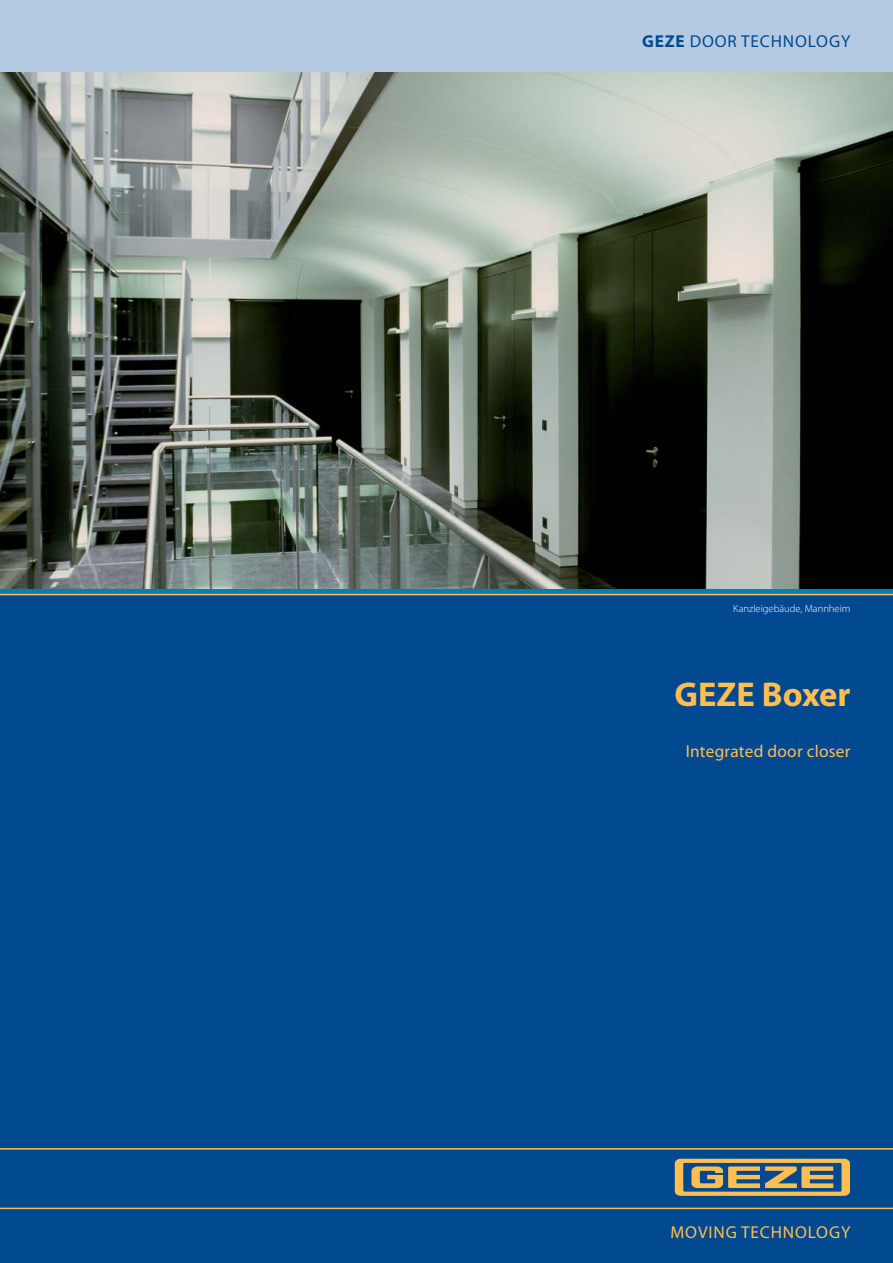
<style>
.page{position:relative;width:893px;height:1263px;background:#fff}
.page>*{position:absolute;margin:0;border:0;box-sizing:border-box;transform-origin:0 0}
.t1{font:700 34.5px "Myriad Pro";color:#febf50}
.t2{font:17.25px "Myriad Pro";letter-spacing:.015em;color:#febf50}
.t3{font:17.25px "Myriad Pro";letter-spacing:.05em;color:#004990}
.t4{font:17.25px "Myriad Pro";letter-spacing:.05em;color:#febf50}
.t5{font:300 10.5px "Myriad Pro";color:#fff}
.s1{font-weight:700}
</style>
<div class="page">
<div style="left:0;top:0;width:893px;height:74px;background:#b4cae3"></div>
<div style="left:0;top:595px;width:893px;height:668px;background:#004990"></div>
<svg style="left:675px;top:1159px;width:175px;height:37px"></svg>
<hr style="left:0;top:594px;width:893px;height:1px;background:#febf50">
<div style="left:0;top:588px;width:893px;height:6px;background:#007fba"></div>
<hr style="left:0;top:1148px;width:893px;height:2px;background:#febf50">
<hr style="left:0;top:1208px;width:893px;height:1px;background:#febf50">
<img style="left:0;top:72px;width:893px;height:517px">
<h2 class="t3" style="left:642px;top:35px;width:210px"><span class="s1">GEZE</span> DOOR TECHNOLOGY</h2>
<p class="t5" style="left:733px;top:604px;width:119px">Kanzleigebäude, Mannheim</p>
<h1 class="t1" style="left:675px;top:682px;width:177px">GEZE Boxer</h1>
<h2 class="t2" style="left:686px;top:745px;width:166px">Integrated door closer</h2>
<h2 class="t4" style="left:670px;top:1225px;width:181px">MOVING TECHNOLOGY</h2>
</div>
